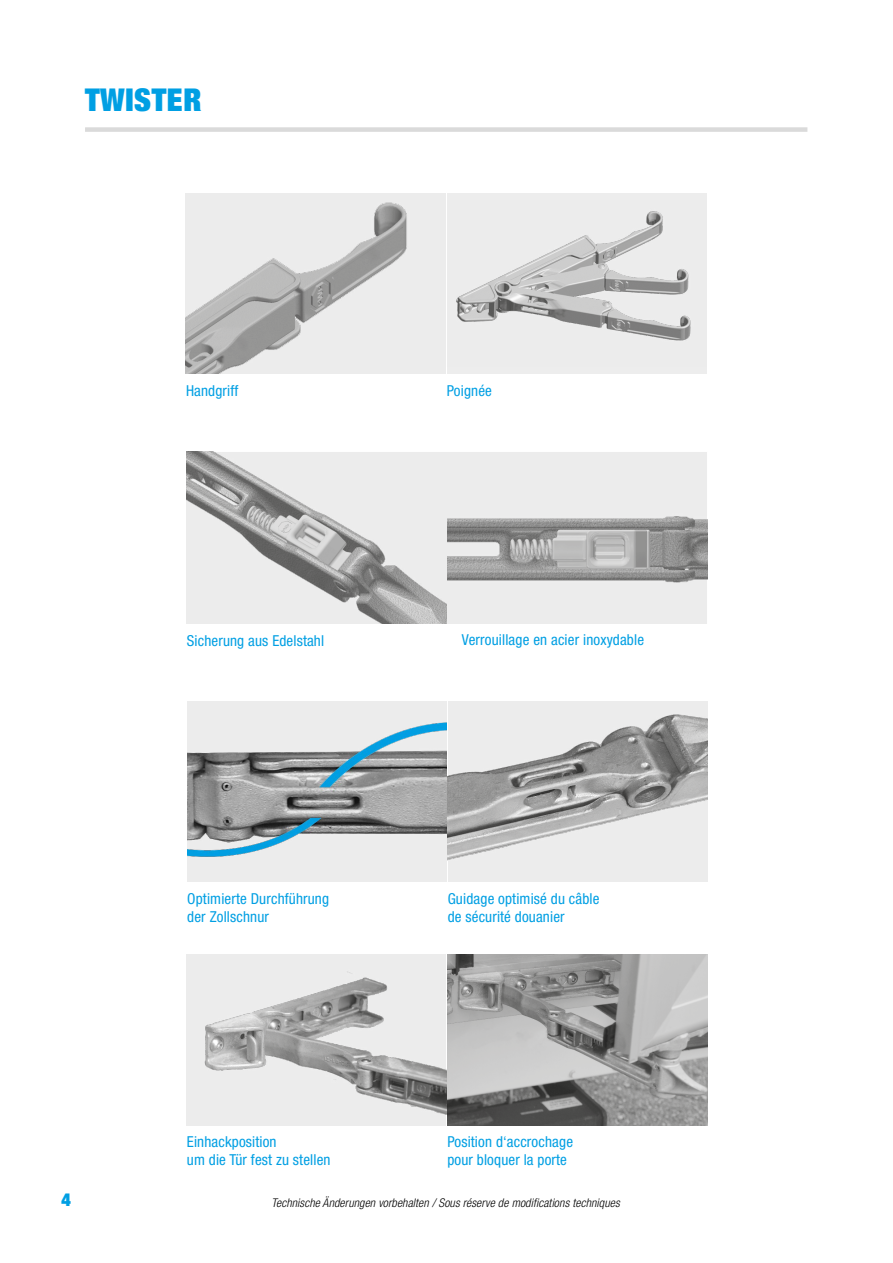
<style>
.page{position:relative;width:893px;height:1263px;background:#fff}
.page>*{position:absolute;margin:0;border:0;box-sizing:border-box;transform-origin:0 0}
.t1{font:900 condensed 31.5px "Helvetica Neue LT Pro";letter-spacing:.02em;color:#009fe3}
.t2{font:900 condensed 18px "Helvetica Neue LT Pro";color:#009fe3}
.t3{font:condensed 15.15px/18.1px "Helvetica Neue LT Pro";letter-spacing:.01em;color:#009fe3}
.t4{font:italic 300 condensed 12px "Helvetica Neue LT Pro";letter-spacing:.01em;color:#000}
</style>
<div class="page">
<div style="left:447px;top:193px;width:259px;height:180px;background:#ededed"></div>
<img style="left:456px;top:211px;width:235px;height:130px">
<img style="left:185px;top:193px;width:261px;height:181px">
<img style="left:186px;top:452px;width:260px;height:172px">
<img style="left:448px;top:452px;width:259px;height:172px">
<img style="left:187px;top:701px;width:259px;height:180px">
<img style="left:448px;top:701px;width:259px;height:180px">
<img style="left:446px;top:954px;width:261px;height:172px">
<svg style="left:186px;top:954px;width:260px;height:172px;fill:#ececec"></svg>
<div style="left:85px;top:127px;width:722px;height:5px;background:#dadada"></div>
<h1 class="t1" style="left:85px;top:78px;width:118px">TWISTER</h1>
<p class="t2" style="left:62px;top:1187px;width:11px">4</p>
<p class="t3" style="left:186px;top:381px;width:54px">Handgriff</p>
<p class="t3" style="left:447px;top:381px;width:47px">Poignée</p>
<p class="t3" style="left:187px;top:631px;width:139px">Sicherung aus Edelstahl</p>
<p class="t3" style="left:462px;top:630px;width:184px">Verrouillage en acier inoxydable</p>
<p class="t3" style="left:187px;top:889px;width:143px">Optimierte Durchführung der Zollschnur</p>
<p class="t3" style="left:448px;top:889px;width:153px">Guidage optimisé du câble de sécurité douanier</p>
<p class="t3" style="left:187px;top:1133px;width:145px">Einhackposition<br>um die Tür fest zu stellen</p>
<p class="t3" style="left:447px;top:1133px;width:127px">Position d‘accrochage pour bloquer la porte</p>
<p class="t4" style="left:272px;top:1196px;width:350px">Technische Änderungen vorbehalten / Sous réserve de modifications techniques</p>
</div>
